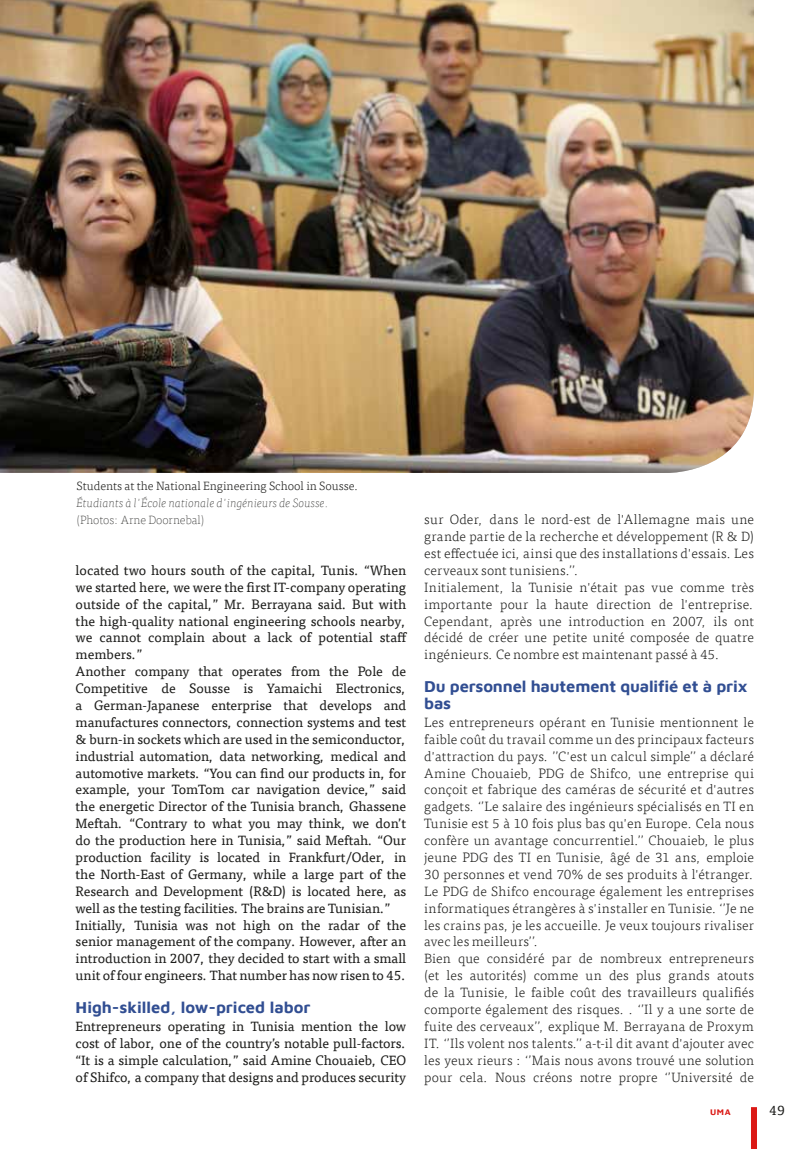
<style>
.page{position:relative;width:808px;height:1149px;background:#fff}
.page>*{position:absolute;margin:0;border:0;box-sizing:border-box;transform-origin:0 0}
.t1{font:700 16.5px/17px "Maven Pro";letter-spacing:-.01em;color:#314e92}
.t2{font:300 13.5px/16.8px "Tisa Offc";letter-spacing:.01em;color:#1d1d1b}
.t3{font:13.5px/16.8px "Tisa Offc";letter-spacing:-.005em;color:#1d1d1b}
.t4{font:300 12px "Tisa Offc";color:#1d1d1b}
.t5{font:italic 100 12px "Tisa Offc";color:#1d1d1b}
.t6{font:100 12px "Tisa Offc";color:#1d1d1b}
.t7{font:700 8.55px "Maven Pro";color:#db1915}
</style>
<div class="page">
<div style="left:751px;top:1106px;width:6px;height:42px;background:#db1915"></div>
<img style="left:0;top:0;width:754px;height:472px">
<p class="t4" style="left:77px;top:479px;width:284px">Students at the National Engineering School in Sousse.</p>
<p class="t5" style="left:77px;top:497px;width:254px">Étudiants à l'École nationale d'ingénieurs de Sousse.</p>
<p class="t6" style="left:77px;top:513px;width:129px">(Photos: Arne Doornebal)</p>
<p class="t3" style="left:76px;top:562px;width:333px">located two hours south of the capital, Tunis. “When we started here, we were the first IT-company operating outside of the capital,” Mr. Berrayana said. But with the high-quality national engineering schools nearby, we cannot complain about a lack of potential staff members.”<br>Another company that operates from the Pole de Competitive de Sousse is Yamaichi Electronics, a German-Japanese enterprise that develops and manufactures connectors, connection systems and test &amp; burn-in sockets which are used in the semiconductor, industrial automation, data networking, medical and automotive markets. “You can find our products in, for example, your TomTom car navigation device,” said the energetic Director of the Tunisia branch, Ghassene Meftah. “Contrary to what you may think, we don’t do the production here in Tunisia,” said Meftah. “Our production facility is located in Frankfurt/Oder, in the North-East of Germany, while a large part of the Research and Development (R&amp;D) is located here, as well as the testing facilities. The brains are Tunisian.” Initially, Tunisia was not high on the radar of the senior management of the company. However, after an introduction in 2007, they decided to start with a small unit of four engineers. That number has now risen to 45.</p>
<p class="t1" style="left:76px;top:996px;width:236px">High-skilled, low-priced labor</p>
<p class="t3" style="left:76px;top:1017px;width:332px;text-align:justify">Entrepreneurs operating in Tunisia mention the low cost of labor, one of the country’s notable pull-factors. “It is a simple calculation,” said Amine Chouaieb, CEO of Shifco, a company that designs and produces security</p>
<p class="t2" style="left:424px;top:511px;width:331px">sur Oder, dans le nord-est de l'Allemagne mais une grande partie de la recherche et développement (R &amp; D) est effectuée ici, ainsi que des installations d'essais. Les cerveaux sont tunisiens.’’.<br>Initialement, la Tunisie n'était pas vue comme très importante pour la haute direction de l'entreprise.<br>Cependant, après une introduction en 2007, ils ont décidé de créer une petite unité composée de quatre ingénieurs. Ce nombre est maintenant passé à 45.</p>
<p class="t1" style="left:424px;top:676px;width:325px">Du personnel hautement qualifié et à prix bas</p>
<p class="t2" style="left:424px;top:714px;width:331px">Les entrepreneurs opérant en Tunisie mentionnent le faible coût du travail comme un des principaux facteurs d'attraction du pays. ’’C'est un calcul simple’’ a déclaré Amine Chouaieb, PDG de Shifco, une entreprise qui conçoit et fabrique des caméras de sécurité et d'autres gadgets. ‘’Le salaire des ingénieurs spécialisés en TI en Tunisie est 5 à 10 fois plus bas qu'en Europe. Cela nous confère un avantage concurrentiel.’’ Chouaieb, le plus jeune PDG des TI en Tunisie, âgé de 31 ans, emploie 30 personnes et vend 70% de ses produits à l'étranger.<br>Le PDG de Shifco encourage également les entreprises informatiques étrangères à s'installer en Tunisie. ‘’Je ne les crains pas, je les accueille. Je veux toujours rivaliser avec les meilleurs’’.<br>Bien que considéré par de nombreux entrepreneurs (et les autorités) comme un des plus grands atouts de la Tunisie, le faible coût des travailleurs qualifiés comporte également des risques. . ‘’Il y a une sorte de fuite des cerveaux’’, explique M. Berrayana de Proxym IT. ‘’Ils volent nos talents.’’ a-t-il dit avant d'ajouter avec les yeux rieurs : ‘’Mais nous avons trouvé une solution pour cela. Nous créons notre propre ‘’Université de</p>
<p class="t7" style="left:710px;top:1105px;width:22px">UMA</p>
<p class="t3" style="left:769px;top:1102px;width:17px">49</p>
</div>
